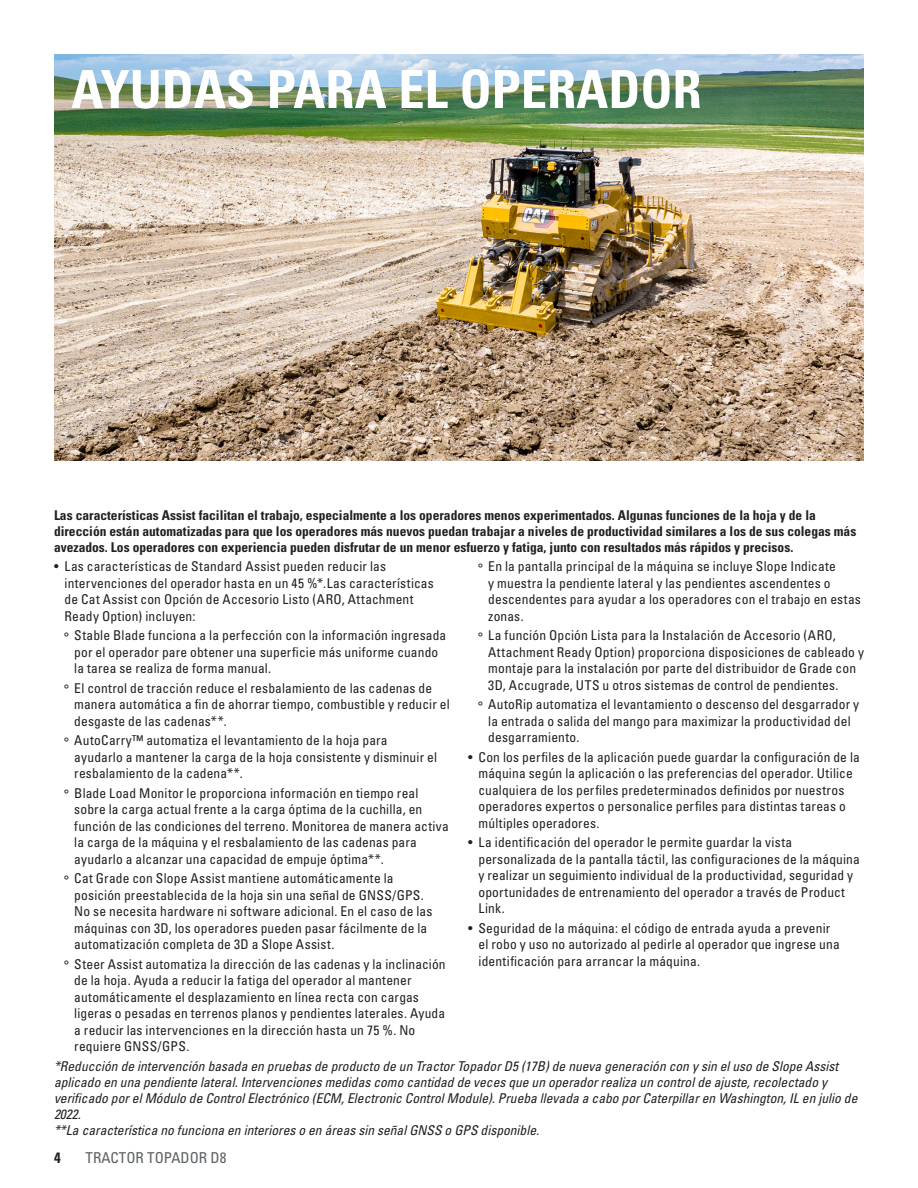
<style>
.page{position:relative;width:918px;height:1188px;background:#fff}
.page>*{position:absolute;margin:0;border:0;box-sizing:border-box;transform-origin:0 0}
.Feature_Title{font:52.5px "Univers LTCYR 67 Bold Cond";color:#fff}
.Running_footer-LH{font:condensed 15px "Univers LTCYR 57";color:#5d6163}
.t1{font:15px "Univers LTCYR 67 Bold Cond";color:#231f20}
.Feature_Bullets{font:condensed 13.5px/16.5px "Univers LT Std";letter-spacing:.01em;color:#231f20}
.Feature_Textp{font:italic condensed 13.5px/16.2px "Univers LT Std";color:#231f20}
.Feature_Text{font:700 condensed 13.5px/16.2px "Univers LT Std";color:#231f20}
</style>
<div class="page">
<img style="left:54px;top:54px;width:810px;height:406px">
<p class="Feature_Title" style="left:71px;top:57px;width:632px">AYUDAS PARA EL OPERADOR</p>
<p class="Feature_Text" style="left:54px;top:507px;width:804px">Las características Assist facilitan el trabajo, especialmente a los operadores menos experimentados. Algunas funciones de la hoja y de la dirección están automatizadas para que los operadores más nuevos puedan trabajar a niveles de productividad similares a los de sus colegas más avezados. Los operadores con experiencia pueden disfrutar de un menor esfuerzo y fatiga, junto con resultados más rápidos y precisos.</p>
<p class="Feature_Bullets" style="left:64px;top:558px;width:371px;text-indent:-10px">• Las características de Standard Assist pueden reducir las intervenciones del operador hasta en un 45 %*.Las características de Cat Assist con Opción de Accesorio Listo (ARO, Attachment Ready Option) incluyen:</p>
<p class="Feature_Bullets" style="left:74px;top:627px;width:374px;text-indent:-10px">° Stable Blade funciona a la perfección con la información ingresada por el operador pare obtener una superficie más uniforme cuando la tarea se realiza de forma manual.</p>
<p class="Feature_Bullets" style="left:74px;top:680px;width:377px;text-indent:-10px">° El control de tracción reduce el resbalamiento de las cadenas de manera automática a fin de ahorrar tiempo, combustible y reducir el desgaste de las cadenas**.</p>
<p class="Feature_Bullets" style="left:74px;top:732px;width:364px;text-indent:-10px">° AutoCarry™ automatiza el levantamiento de la hoja para ayudarlo a mantener la carga de la hoja consistente y disminuir el resbalamiento de la cadena**.</p>
<p class="Feature_Bullets" style="left:74px;top:785px;width:376px;text-indent:-10px">° Blade Load Monitor le proporciona información en tiempo real sobre la carga actual frente a la carga óptima de la cuchilla, en función de las condiciones del terreno. Monitorea de manera activa la carga de la máquina y el resbalamiento de las cadenas para ayudarlo a alcanzar una capacidad de empuje óptima**.</p>
<p class="Feature_Bullets" style="left:74px;top:870px;width:360px;text-indent:-10px">° Cat Grade con Slope Assist mantiene automáticamente la posición preestablecida de la hoja sin una señal de GNSS/GPS.<br>No se necesita hardware ni software adicional. En el caso de las máquinas con 3D, los operadores pueden pasar fácilmente de la automatización completa de 3D a Slope Assist.</p>
<p class="Feature_Bullets" style="left:74px;top:956px;width:373px;text-indent:-10px">° Steer Assist automatiza la dirección de las cadenas y la inclinación de la hoja. Ayuda a reducir la fatiga del operador al mantener automáticamente el desplazamiento en línea recta con cargas ligeras o pesadas en terrenos planos y pendientes laterales. Ayuda a reducir las intervenciones en la dirección hasta un 75 %. No requiere GNSS/GPS.</p>
<p class="Feature_Bullets" style="left:488px;top:558px;width:374px;text-indent:-10px">° En la pantalla principal de la máquina se incluye Slope Indicate<br>y muestra la pendiente lateral y las pendientes ascendentes o descendentes para ayudar a los operadores con el trabajo en estas zonas.</p>
<p class="Feature_Bullets" style="left:488px;top:627px;width:377px;text-indent:-10px">° La función Opción Lista para la Instalación de Accesorio (ARO, Attachment Ready Option) proporciona disposiciones de cableado y montaje para la instalación por parte del distribuidor de Grade con 3D, Accugrade, UTS u otros sistemas de control de pendientes.</p>
<p class="Feature_Bullets" style="left:488px;top:696px;width:372px;text-indent:-10px">° AutoRip automatiza el levantamiento o descenso del desgarrador y la entrada o salida del mango para maximizar la productividad del desgarramiento.</p>
<p class="Feature_Bullets" style="left:478px;top:749px;width:383px;text-indent:-10px">• Con los perfiles de la aplicación puede guardar la configuración de la máquina según la aplicación o las preferencias del operador. Utilice cualquiera de los perfiles predeterminados definidos por nuestros operadores expertos o personalice perfiles para distintas tareas o múltiples operadores.</p>
<p class="Feature_Bullets" style="left:478px;top:834px;width:383px;text-indent:-10px">• La identificación del operador le permite guardar la vista personalizada de la pantalla táctil, las configuraciones de la máquina y realizar un seguimiento individual de la productividad, seguridad y oportunidades de entrenamiento del operador a través de Product Link.</p>
<p class="Feature_Bullets" style="left:478px;top:920px;width:363px;text-indent:-10px">• Seguridad de la máquina: el código de entrada ayuda a prevenir el robo y uso no autorizado al pedirle al operador que ingrese una identificación para arrancar la máquina.</p>
<p class="Feature_Textp" style="left:54px;top:1058px;width:805px">*Reducción de intervención basada en pruebas de producto de un Tractor Topador D5 (17B) de nueva generación con y sin el uso de Slope Assist aplicado en una pendiente lateral. Intervenciones medidas como cantidad de veces que un operador realiza un control de ajuste, recolectado y verificado por el Módulo de Control Electrónico (ECM, Electronic Control Module). Prueba llevada a cabo por Caterpillar en Washington, IL en julio de 2022.<br>**La característica no funciona en interiores o en áreas sin señal GNSS o GPS disponible.</p>
<p class="t1" style="left:54px;top:1148px;width:8px">4</p>
<p class="Running_footer-LH" style="left:86px;top:1148px;width:142px">TRACTOR TOPADOR D8</p>
</div>
